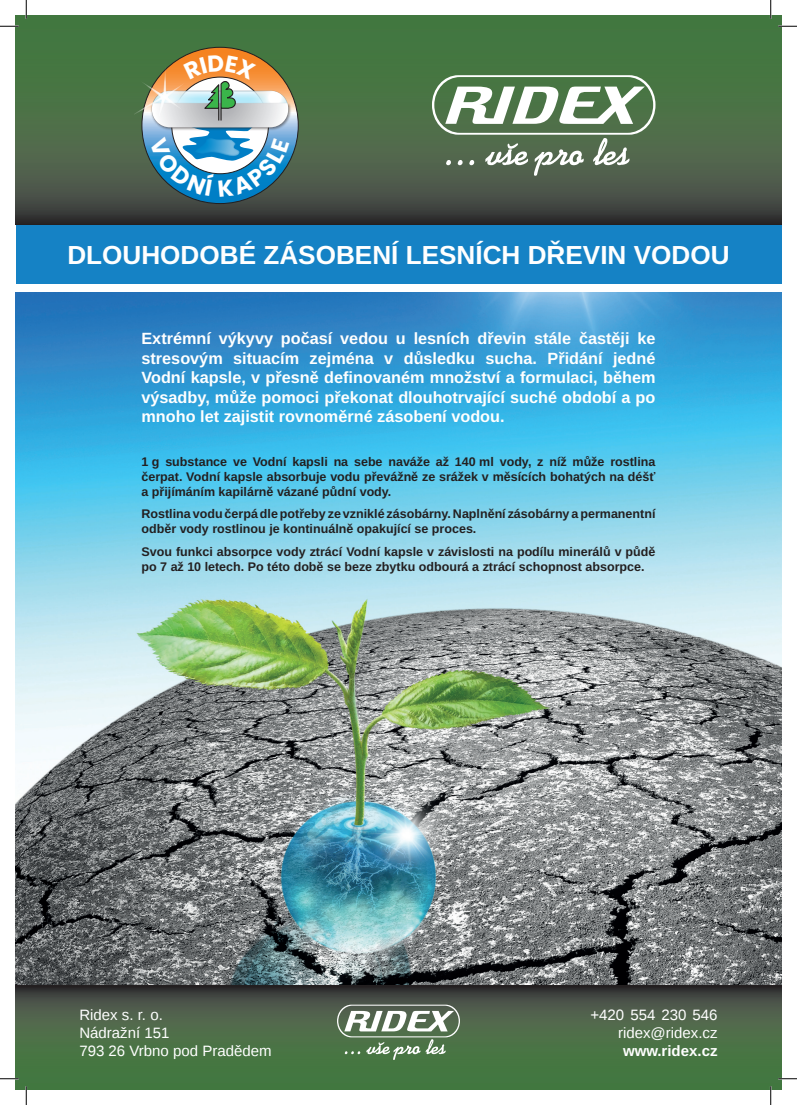
<style>
.page{position:relative;width:797px;height:1105px;background:#fff}
.page>*{position:absolute;margin:0;border:0;box-sizing:border-box;transform-origin:0 0}
.t1{font:700 26.12px "Liberation Sans";color:#fff}
.t2{font:700 16.25px/19.5px "Liberation Sans";color:#fff;text-align:justify}
.t3{font:15px/18px "Liberation Sans";color:#fff}
.t4{font:700 15px "Liberation Sans";color:#fff}
.t5{font:700 12.5px/15px "Liberation Sans";color:#231f20}
</style>
<div class="page">
<div style="left:16px;top:225px;width:765px;height:58px;background:#1582c5"></div>
<img style="left:16px;top:292px;width:765px;height:694px">
<svg style="left:16px;top:16px;width:765px;height:209px;background:#456542"></svg>
<svg style="left:432px;top:75px;width:223px;height:101px"></svg>
<svg style="left:16px;top:986px;width:765px;height:103px;background:#476643"></svg>
<svg style="left:337px;top:1005px;width:123px;height:55px"></svg>
<svg style="left:0;top:25px;width:19px;height:2px"></svg>
<svg style="left:778px;top:25px;width:19px;height:2px"></svg>
<svg style="left:0;top:1078px;width:19px;height:1px"></svg>
<svg style="left:778px;top:1078px;width:19px;height:1px"></svg>
<svg style="left:25px;top:0;width:2px;height:19px"></svg>
<svg style="left:25px;top:1086px;width:2px;height:19px"></svg>
<svg style="left:770px;top:0;width:1px;height:19px"></svg>
<svg style="left:770px;top:1086px;width:1px;height:19px"></svg>
<svg style="left:134px;top:46px;width:165px;height:158px;background:#7e9894"></svg>
<h1 class="t1" style="left:67px;top:237px;width:663px">DLOUHODOBÉ ZÁSOBENÍ LESNÍCH DŘEVIN VODOU</h1>
<p class="t2" style="left:141px;top:328px;width:515px">Extrémní výkyvy počasí vedou u lesních dřevin stále častěji ke stresovým situacím zejména v důsledku sucha. Přidání jedné Vodní kapsle, v přesně definovaném množství a formulaci, během výsadby, může pomoci překonat dlouhotrvající suché období a po mnoho let zajistit rovnoměrné zásobení vodou.</p>
<p class="t5" style="left:141px;top:454px;width:515px;text-align:justify">1 g substance ve Vodní kapsli na sebe naváže až 140 ml vody, z níž může rostlina čerpat. Vodní kapsle absorbuje vodu převážně ze srážek v měsících bohatých na déšť a přijímáním kapilárně vázané půdní vody.</p>
<p class="t5" style="left:141px;top:506px;width:515px">Rostlina vodu čerpá dle potřeby ze vzniklé zásobárny. Naplnění zásobárny a permanentní odběr vody rostlinou je kontinuálně opakující se proces.</p>
<p class="t5" style="left:141px;top:543px;width:515px">Svou funkci absorpce vody ztrácí Vodní kapsle v závislosti na podílu minerálů v půdě po 7 až 10 letech. Po této době se beze zbytku odbourá a ztrácí schopnost absorpce.</p>
<p class="t3" style="left:79px;top:1006px;width:194px">Ridex s. r. o.<br>Nádražní 151<br>793 26 Vrbno pod Pradědem</p>
<p class="t3" style="left:590px;top:1006px;width:128px;text-align:right">+420 554 230 546 ridex@ridex.cz</p>
<p class="t4" style="left:623px;top:1040px;width:96px">www.ridex.cz</p>
</div>
